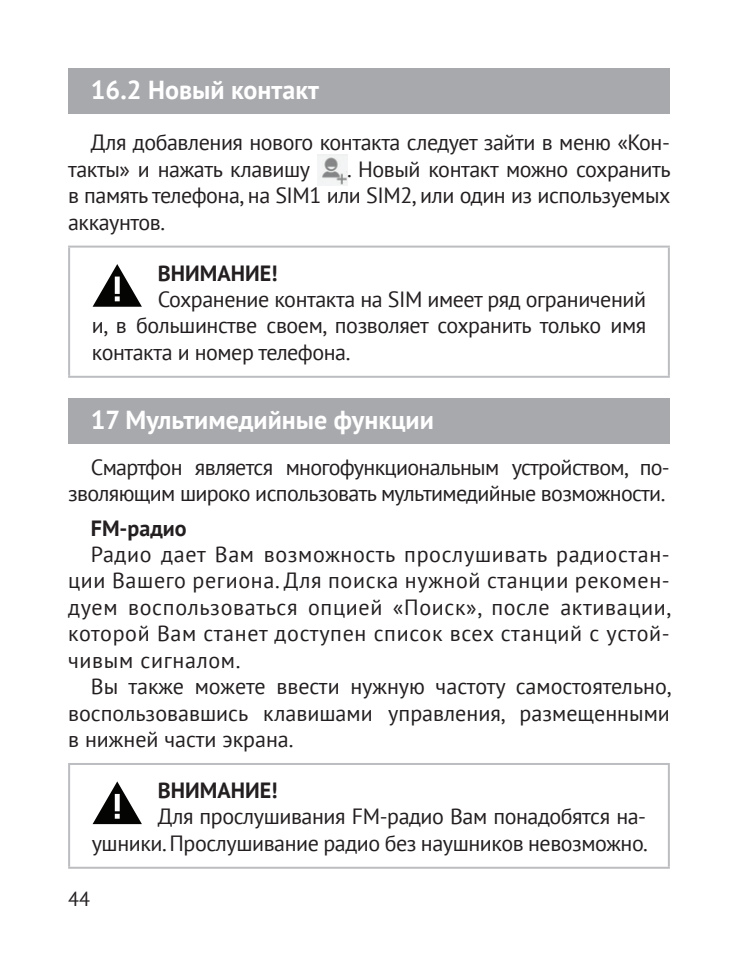
<style>
.page{position:relative;width:738px;height:964px;background:#fff}
.page>*{position:absolute;margin:0;border:0;box-sizing:border-box;transform-origin:0 0}
.t1{font:700 26px "PT Sans";color:#fff}
.t2{font:22px/26.4px "PT Sans";letter-spacing:-.02em;color:#231f20;text-align:justify}
.t3{font:700 22px "PT Sans";color:#231f20}
.t4{font:20px "PT Sans";color:#231f20}
</style>
<div class="page">
<div style="left:68px;top:68px;width:601px;height:45px;background:#a8a9ad"></div>
<div style="left:68px;top:398px;width:601px;height:46px;background:#a8a9ad"></div>
<img style="left:317px;top:155px;width:30px;height:30px">
<hr style="left:68px;top:246px;width:601px;height:2px;background:#bcbdc0">
<hr style="left:68px;top:248px;width:2px;height:128px;background:#bcbdc0">
<hr style="left:667px;top:248px;width:2px;height:128px;background:#bcbdc0">
<hr style="left:68px;top:376px;width:601px;height:2px;background:#bcbdc0">
<svg style="left:92px;top:264px;width:50px;height:43px"></svg>
<hr style="left:68px;top:763px;width:601px;height:2px;background:#bcbdc0">
<hr style="left:68px;top:765px;width:2px;height:102px;background:#bcbdc0">
<hr style="left:667px;top:765px;width:2px;height:102px;background:#bcbdc0">
<hr style="left:68px;top:867px;width:601px;height:2px;background:#bcbdc0">
<svg style="left:92px;top:781px;width:50px;height:43px"></svg>
<p class="t1" style="left:91px;top:73px;width:229px">16.2 Новый контакт</p>
<p class="t2" style="left:68px;top:129px;width:603px;text-indent:23px">Для добавления нового контакта следует зайти в меню «Кон&shy;такты» и нажать клавишу</p>
<p class="t2" style="left:68px;top:155px;width:603px;text-indent:279px">. Новый контакт можно сохранить в память телефона, на SIM1 или SIM2, или один из используемых аккаунтов.</p>
<p class="t3" style="left:158px;top:258px;width:121px">ВНИМАНИЕ!</p>
<p class="t2" style="left:92px;top:285px;width:555px;text-indent:66px">Сохранение контакта на SIM имеет ряд ограничений и, в большинстве своем, позволяет сохранить только имя контакта и номер телефона.</p>
<p class="t1" style="left:91px;top:403px;width:344px">17 Мультимедийные функции</p>
<p class="t2" style="left:68px;top:453px;width:602px;text-align:right">Смартфон является многофункциональным устройством, по&shy;зволяющим широко использовать мультимедийные возможности.</p>
<p class="t3" style="left:91px;top:513px;width:97px">FM-радио</p>
<p class="t2" style="left:68px;top:541px;width:604px;text-indent:23px">Радио дает Вам возможность прослушивать радиостан&shy;ции Вашего региона. Для поиска нужной станции рекомен&shy;дуем воспользоваться опцией «Поиск», после активации, которой Вам станет доступен список всех станций с устой&shy;чивым сигналом.</p>
<p class="t2" style="left:68px;top:673px;width:604px;text-indent:23px">Вы также можете ввести нужную частоту самостоятельно, воспользовавшись клавишами управления, размещенными в нижней части экрана.</p>
<p class="t3" style="left:158px;top:776px;width:121px">ВНИМАНИЕ!</p>
<p class="t2" style="left:92px;top:803px;width:557px;text-align:right">Для прослушивания FM-радио Вам понадобятся на&shy;ушники. Прослушивание радио без наушников невозможно.</p>
<p class="t4" style="left:68px;top:886px;width:23px">44</p>
</div>
